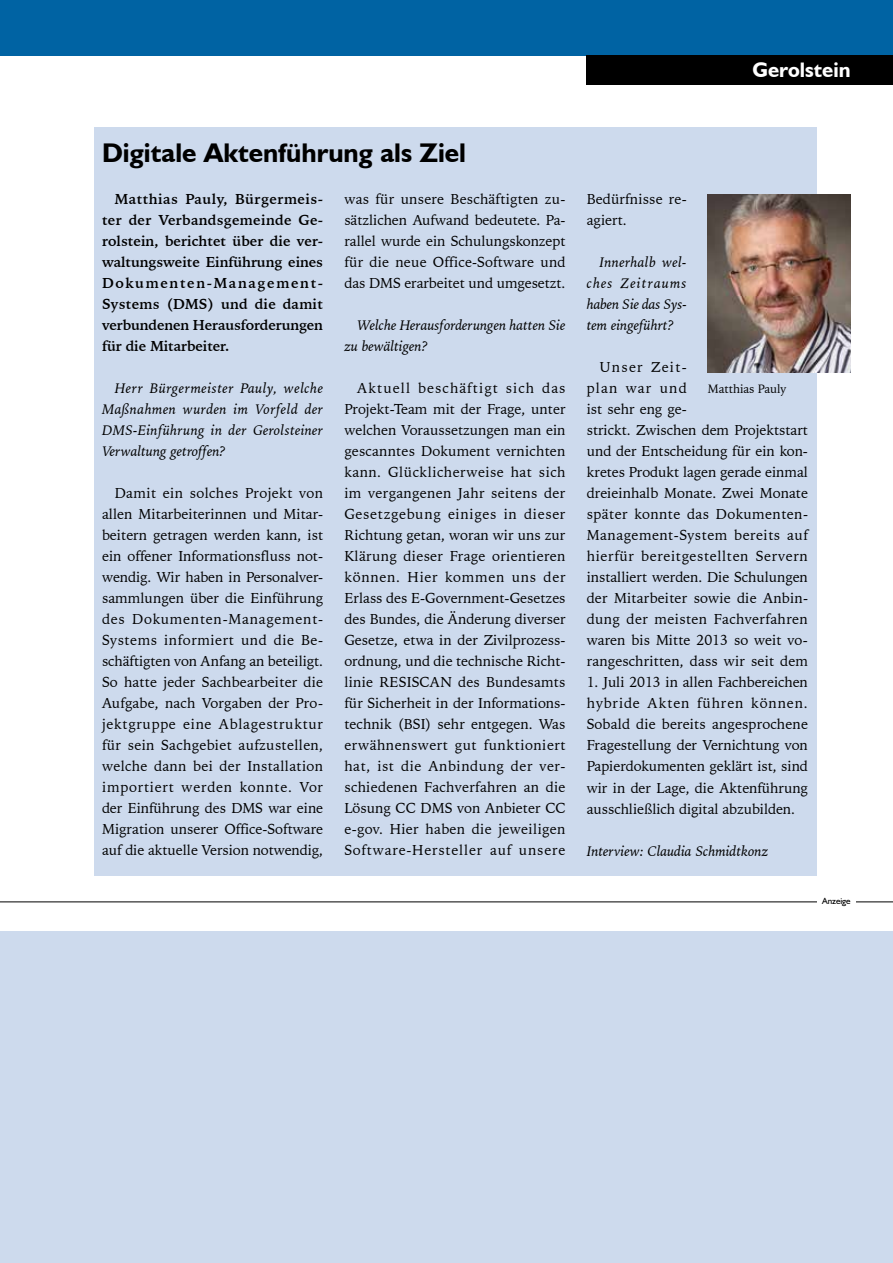
<style>
.page{position:relative;width:893px;height:1263px;background:#fff}
.page>*{position:absolute;margin:0;border:0;box-sizing:border-box;transform-origin:0 0}
.t1{font:700 27px "Humanist 521 BT";color:#000}
.t2{font:700 21px "Humanist 521 BT";color:#fff}
.t3{font:14.25px/21px "Iowan Old Style BT";color:#000;text-align:justify}
.t4{font:italic 14.25px/21px "Iowan Old Style BT";letter-spacing:-.005em;color:#000;text-align:justify}
.t5{font:700 14.25px/21px "Iowan Old Style BT";letter-spacing:-.01em;color:#000;text-align:justify}
.t6{font:12px "Iowan Old Style BT";letter-spacing:-.005em;color:#000}
.t7{font:9px "Humanist 521 BT";letter-spacing:-.005em;color:#000}
</style>
<div class="page">
<div style="left:0;top:0;width:893px;height:55px;background:#0063a3"></div>
<div style="left:587px;top:55px;width:306px;height:30px;background:#000"></div>
<div style="left:94px;top:128px;width:722px;height:748px;background:#cddaed"></div>
<img style="left:708px;top:194px;width:142px;height:178px">
<hr style="left:0;top:901px;width:893px;height:1px;background:#000">
<div style="left:817px;top:897px;width:38px;height:12px;background:#fff"></div>
<div style="left:0;top:931px;width:893px;height:332px;background:#cddaed"></div>
<h2 class="t2" style="left:752px;top:57px;width:100px">Gerolstein</h2>
<h1 class="t1" style="left:102px;top:136px;width:365px">Digitale Aktenführung als Ziel</h1>
<p class="t3" style="left:344px;top:189px;width:223px">was für unsere Beschäftigten zu&shy;sätzlichen Aufwand bedeutete. Pa&shy;rallel wurde ein Schulungskonzept für die neue Office-Software und das DMS erarbeitet und umgesetzt.</p>
<p class="t4" style="left:344px;top:315px;width:223px;text-indent:13px">Welche Herausforderungen hatten Sie zu bewältigen?</p>
<p class="t3" style="left:344px;top:378px;width:223px;text-indent:13px">Aktuell beschäftigt sich das Projekt-Team mit der Frage, unter welchen Voraussetzungen man ein gescanntes Dokument vernichten kann. Glücklicherweise hat sich im vergangenen Jahr seitens der Gesetzgebung einiges in dieser Richtung getan, woran wir uns zur Klärung dieser Frage orientieren können. Hier kommen uns der Erlass des E-Government-Gesetzes des Bundes, die Änderung diverser Gesetze, etwa in der Zivilprozess&shy;ordnung, und die technische Richt&shy;linie RESISCAN des Bundesamts für Sicherheit in der Informations&shy;technik (BSI) sehr entgegen. Was erwähnenswert gut funktioniert hat, ist die Anbindung der ver&shy;schiedenen Fachverfahren an die Lösung CC DMS von Anbieter CC e-gov. Hier haben die jeweiligen Software-Hersteller auf unsere</p>
<p class="t5" style="left:102px;top:189px;width:223px;text-indent:13px">Matthias Pauly, Bürgermeis&shy;ter der Verbandsgemeinde Ge&shy;rolstein, berichtet über die ver&shy;waltungsweite Einführung eines Dokumenten-Management-Systems (DMS) und die damit verbundenen Herausforderungen für die Mitarbeiter.</p>
<p class="t4" style="left:102px;top:378px;width:223px;text-indent:13px">Herr Bürgermeister Pauly, welche Maßnahmen wurden im Vorfeld der DMS-Einführung in der Gerolsteiner Verwaltung getroffen?</p>
<p class="t3" style="left:102px;top:483px;width:223px;text-indent:13px">Damit ein solches Projekt von allen Mitarbeiterinnen und Mitar&shy;beitern getragen werden kann, ist ein offener Informationsfluss not&shy;wendig. Wir haben in Personalver&shy;sammlungen über die Einführung des Dokumenten-Management-Systems informiert und die Be&shy;schäftigten von Anfang an beteiligt.<br>So hatte jeder Sachbearbeiter die Aufgabe, nach Vorgaben der Pro&shy;jektgruppe eine Ablagestruktur für sein Sachgebiet aufzustellen, welche dann bei der Installation importiert werden konnte. Vor der Einführung des DMS war eine Migration unserer Office-Software auf die aktuelle Version notwendig,</p>
<p class="t3" style="left:587px;top:189px;width:100px">Bedürfnisse re&shy;agiert.</p>
<p class="t4" style="left:587px;top:252px;width:101px;text-indent:13px">Innerhalb wel&shy;ches Zeitraums haben Sie das Sys&shy;tem eingeführt?</p>
<p class="t3" style="left:587px;top:357px;width:223px;text-align:left;text-indent:13px">Unser Zeit-<br>plan war und<br>ist sehr eng ge-<br>strickt. Zwischen dem Projektstart und der Entscheidung für ein kon&shy;kretes Produkt lagen gerade einmal dreieinhalb Monate. Zwei Monate später konnte das Dokumenten-<br>Management-System bereits auf hierfür bereitgestellten Servern installiert werden. Die Schulungen der Mitarbeiter sowie die Anbin&shy;dung der meisten Fachverfahren waren bis Mitte 2013 so weit vo&shy;rangeschritten, dass wir seit dem</p>
<p class="t3" style="left:587px;top:672px;width:223px">1. Juli 2013 in allen Fachbereichen hybride Akten führen können.<br>Sobald die bereits angesprochene Fragestellung der Vernichtung von Papierdokumenten geklärt ist, sind wir in der Lage, die Aktenführung ausschließlich digital abzubilden.</p>
<p class="t4" style="left:587px;top:840px;width:183px">Interview: Claudia Schmidtkonz</p>
<p class="t6" style="left:708px;top:381px;width:80px">Matthias Pauly</p>
<p class="t7" style="left:822px;top:895px;width:30px">Anzeige</p>
</div>
